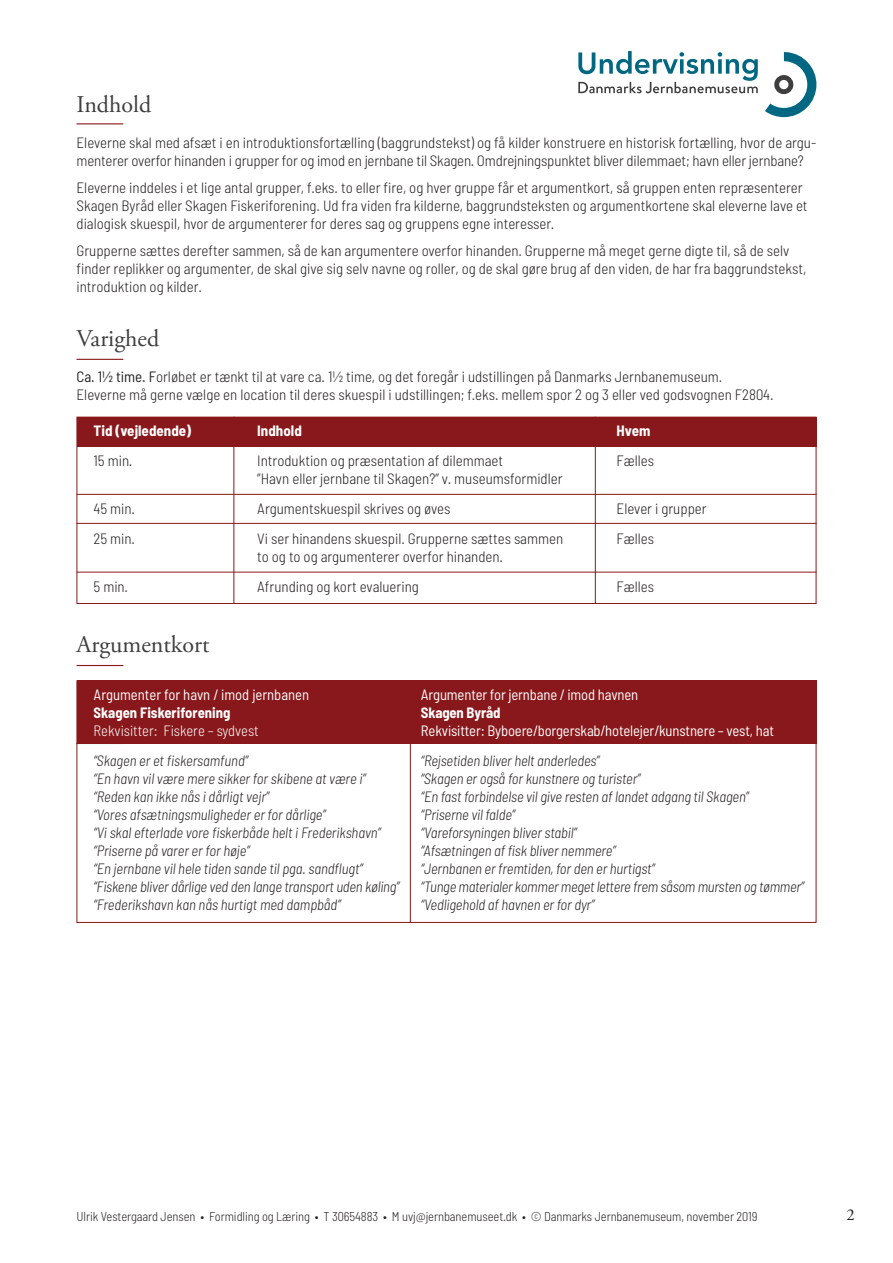
<style>
.page{position:relative;width:893px;height:1263px;background:#fff}
.page>*{position:absolute;margin:0;border:0;box-sizing:border-box;transform-origin:0 0}
.t1{font:24px "Adobe Garamond Pro";color:#3e3e3f}
.t2{font:16.5px "Adobe Garamond Pro";color:#231f20}
.t3{font:300 semi-condensed 15px/18px "Barlow";color:#231f20}
.t4{font:italic 300 semi-condensed 15px "Barlow";letter-spacing:-.01em;color:#231f20}
.t5{font:semi-condensed 15px "Barlow";letter-spacing:-.01em;color:#fff}
.t6{font:700 semi-condensed 15px "Barlow";color:#fff}
.t7{font:300 semi-condensed 15px "Barlow";color:#fff}
.t8{font:300 semi-condensed 12.75px "Barlow";letter-spacing:-.005em;color:#231f20}
.s1{font-weight:400}
</style>
<div class="page">
<hr style="left:77px;top:123px;width:46px;height:1px;background:#88181b">
<hr style="left:77px;top:359px;width:46px;height:1px;background:#88181b">
<hr style="left:77px;top:665px;width:46px;height:1px;background:#88181b">
<hr style="left:77px;top:494px;width:739px;height:1px;background:#88181b">
<hr style="left:77px;top:523px;width:739px;height:1px;background:#88181b">
<hr style="left:77px;top:572px;width:739px;height:1px;background:#88181b">
<div style="left:77px;top:680px;width:739px;height:64px;background:#88181b"></div>
<div style="left:77px;top:417px;width:739px;height:29px;background:#88181b"></div>
<div style="left:77px;top:680px;width:739px;height:243px;border:1px solid #88181b"></div>
<div style="left:77px;top:417px;width:739px;height:187px;border:1px solid #88181b"></div>
<hr style="left:410px;top:680px;width:1px;height:243px;background:#88181b">
<hr style="left:595px;top:417px;width:1px;height:187px;background:#88181b">
<hr style="left:233px;top:417px;width:1px;height:187px;background:#88181b">
<svg style="left:765px;top:52px;width:51px;height:65px"></svg>
<svg style="left:578px;top:51px;width:180px;height:42px"></svg>
<p class="t1" style="left:77px;top:90px;width:76px">Indhold</p>
<p class="t3" style="left:77px;top:133px;width:741px">Eleverne skal med afsæt i en introduktionsfortælling (baggrundstekst) og få kilder konstruere en historisk fortælling, hvor de argu-</p>
<p class="t3" style="left:77px;top:151px;width:729px">menterer overfor hinanden i grupper for og imod en jernbane til Skagen. Omdrejningspunktet bliver dilemmaet; havn eller jernbane?</p>
<p class="t3" style="left:77px;top:178px;width:732px">Eleverne inddeles i et lige antal grupper, f.eks. to eller fire, og hver gruppe får et argumentkort, så gruppen enten repræsenterer<br>Skagen Byråd eller Skagen Fiskeriforening. Ud fra viden fra kilderne, baggrundsteksten og argumentkortene skal eleverne lave et dialogisk skuespil, hvor de argumenterer for deres sag og gruppens egne interesser.</p>
<p class="t3" style="left:77px;top:241px;width:731px">Grupperne sættes derefter sammen, så de kan argumentere overfor hinanden. Grupperne må meget gerne digte til, så de selv finder replikker og argumenter, de skal give sig selv navne og roller, og de skal gøre brug af den viden, de har fra baggrundstekst, introduktion og kilder.</p>
<p class="t1" style="left:77px;top:324px;width:84px">Varighed</p>
<p class="t3" style="left:77px;top:367px;width:647px"><span class="s1">Ca. 1½ time. F</span>orløbet er tænkt til at vare ca. 1½ time, og det foregår i udstillingen på Danmarks Jernbanemuseum.</p>
<p class="t3" style="left:77px;top:385px;width:699px">Eleverne må gerne vælge en location til deres skuespil i udstillingen; f.eks. mellem spor 2 og 3 eller ved godsvognen F2804.</p>
<p class="t6" style="left:94px;top:421px;width:99px">Tid (vejledende)</p>
<p class="t3" style="left:94px;top:451px;width:40px">15 min.</p>
<p class="t3" style="left:94px;top:499px;width:43px">45 min.</p>
<p class="t3" style="left:94px;top:529px;width:43px">25 min.</p>
<p class="t3" style="left:94px;top:577px;width:36px">5 min.</p>
<p class="t1" style="left:77px;top:630px;width:135px">Argumentkort</p>
<p class="t6" style="left:257px;top:421px;width:46px">Indhold</p>
<p class="t3" style="left:257px;top:451px;width:247px">Introduktion og præsentation af dilemmaet</p>
<p class="t3" style="left:257px;top:469px;width:307px">”Havn eller jernbane til Skagen?” v. museumsformidler</p>
<p class="t3" style="left:257px;top:499px;width:195px">Argumentskuespil skrives og øves</p>
<p class="t3" style="left:257px;top:529px;width:307px">Vi ser hinandens skuespil. Grupperne sættes sammen to og to og argumenterer overfor hinanden.</p>
<p class="t3" style="left:257px;top:577px;width:163px">Afrunding og kort evaluering</p>
<p class="t6" style="left:617px;top:421px;width:35px">Hvem</p>
<p class="t3" style="left:617px;top:451px;width:39px">Fælles</p>
<p class="t3" style="left:617px;top:499px;width:92px">Elever i grupper</p>
<p class="t3" style="left:617px;top:529px;width:39px">Fælles</p>
<p class="t3" style="left:617px;top:577px;width:39px">Fælles</p>
<p class="t5" style="left:94px;top:685px;width:217px">Argumenter for havn / imod jernbanen</p>
<p class="t6" style="left:94px;top:703px;width:138px">Skagen Fiskeriforening</p>
<p class="t7" style="left:94px;top:721px;width:167px">Rekvisitter: Fiskere – sydvest</p>
<p class="t4" style="left:94px;top:751px;width:156px">“Skagen er et fiskersamfund”</p>
<p class="t4" style="left:94px;top:769px;width:274px">“En havn vil være mere sikker for skibene at være i”</p>
<p class="t4" style="left:94px;top:787px;width:177px">“Reden kan ikke nås i dårligt vejr”</p>
<p class="t4" style="left:94px;top:805px;width:234px">“Vores afsætningsmuligheder er for dårlige”</p>
<p class="t4" style="left:94px;top:823px;width:289px">“Vi skal efterlade vore fiskerbåde helt i Frederikshavn”</p>
<p class="t4" style="left:94px;top:841px;width:158px">“Priserne på varer er for høje”</p>
<p class="t4" style="left:94px;top:859px;width:271px">“En jernbane vil hele tiden sande til pga. sandflugt”</p>
<p class="t4" style="left:94px;top:877px;width:308px">“Fiskene bliver dårlige ved den lange transport uden køling”</p>
<p class="t4" style="left:94px;top:895px;width:249px">“Frederikshavn kan nås hurtigt med dampbåd”</p>
<p class="t5" style="left:421px;top:685px;width:219px">Argumenter for jernbane / imod havnen</p>
<p class="t6" style="left:421px;top:703px;width:81px">Skagen Byråd</p>
<p class="t5" style="left:421px;top:721px;width:355px">Rekvisitter: Byboere/borgerskab/hotelejer/kunstnere – vest, hat</p>
<p class="t4" style="left:421px;top:751px;width:180px">“Rejsetiden bliver helt anderledes”</p>
<p class="t4" style="left:421px;top:769px;width:221px">“Skagen er også for kunstnere og turister”</p>
<p class="t4" style="left:421px;top:787px;width:329px">“En fast forbindelse vil give resten af landet adgang til Skagen”</p>
<p class="t4" style="left:421px;top:805px;width:96px">“Priserne vil falde”</p>
<p class="t4" style="left:421px;top:823px;width:157px">“Vareforsyningen bliver stabil”</p>
<p class="t4" style="left:421px;top:841px;width:196px">“Afsætningen af fisk bliver nemmere”</p>
<p class="t4" style="left:421px;top:859px;width:235px">“Jernbanen er fremtiden, for den er hurtigst”</p>
<p class="t4" style="left:421px;top:877px;width:385px">“Tunge materialer kommer meget lettere frem såsom mursten og tømmer”</p>
<p class="t4" style="left:421px;top:895px;width:175px">“Vedligehold af havnen er for dyr”</p>
<p class="t8" style="left:77px;top:1208px;width:682px">Ulrik Vestergaard Jensen • Formidling og Læring • T 30654883 • M uvj@jernbanemuseet.dk • © Danmarks Jernbanemuseum, november 2019</p>
<p class="t2" style="left:846px;top:1204px;width:10px">2</p>
</div>
